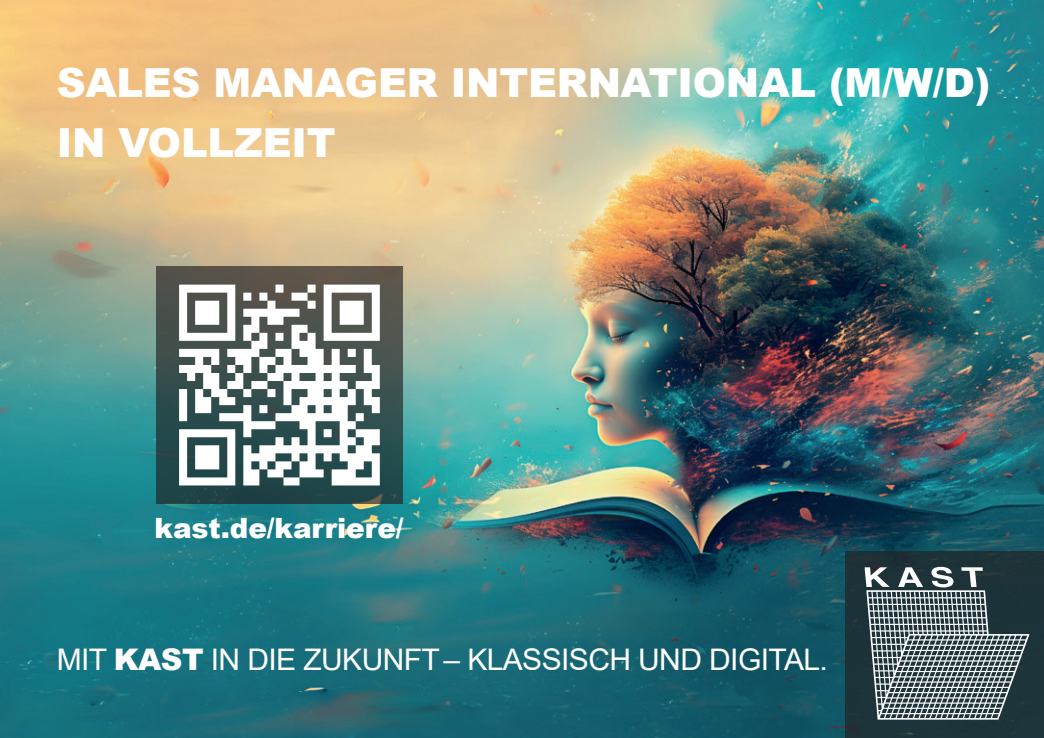
<style>
.page{position:relative;width:1044px;height:738px;background:#fff}
.page>*{position:absolute;margin:0;border:0;box-sizing:border-box;transform-origin:0 0}
.t1{font:900 40px/60px "Arial";letter-spacing:-.005em;color:#fff}
.t2{font:29.6px "Arial";letter-spacing:-.02em;color:#fff}
.t3{font:900 28px "Arial";letter-spacing:-.005em;color:#fff}
.s1{font-weight:900}
</style>
<div class="page">
<img style="left:0;top:0;width:1043px;height:737px">
<div style="left:844px;top:550px;width:199px;height:187px;background:#1c3339"></div>
<svg style="left:864px;top:566px;width:165px;height:153px"></svg>
<div style="left:156px;top:266px;width:246px;height:237px;background:linear-gradient(to bottom,#5d574d,#18464b)"></div>
<svg style="left:179px;top:284px;width:201px;height:201px"></svg>
<p class="t1" style="left:57px;top:51px;width:934px">SALES MANAGER INTERNATIONAL (M/W/D)<br>IN VOLLZEIT</p>
<p class="t3" style="left:155px;top:507px;width:250px">kast.de/karriere/</p>
<p class="t2" style="left:57px;top:638px;width:772px">MIT <span class="s1">KAST</span> IN DIE ZUKUNFT – KLASSISCH UND DIGITAL.</p>
</div>
